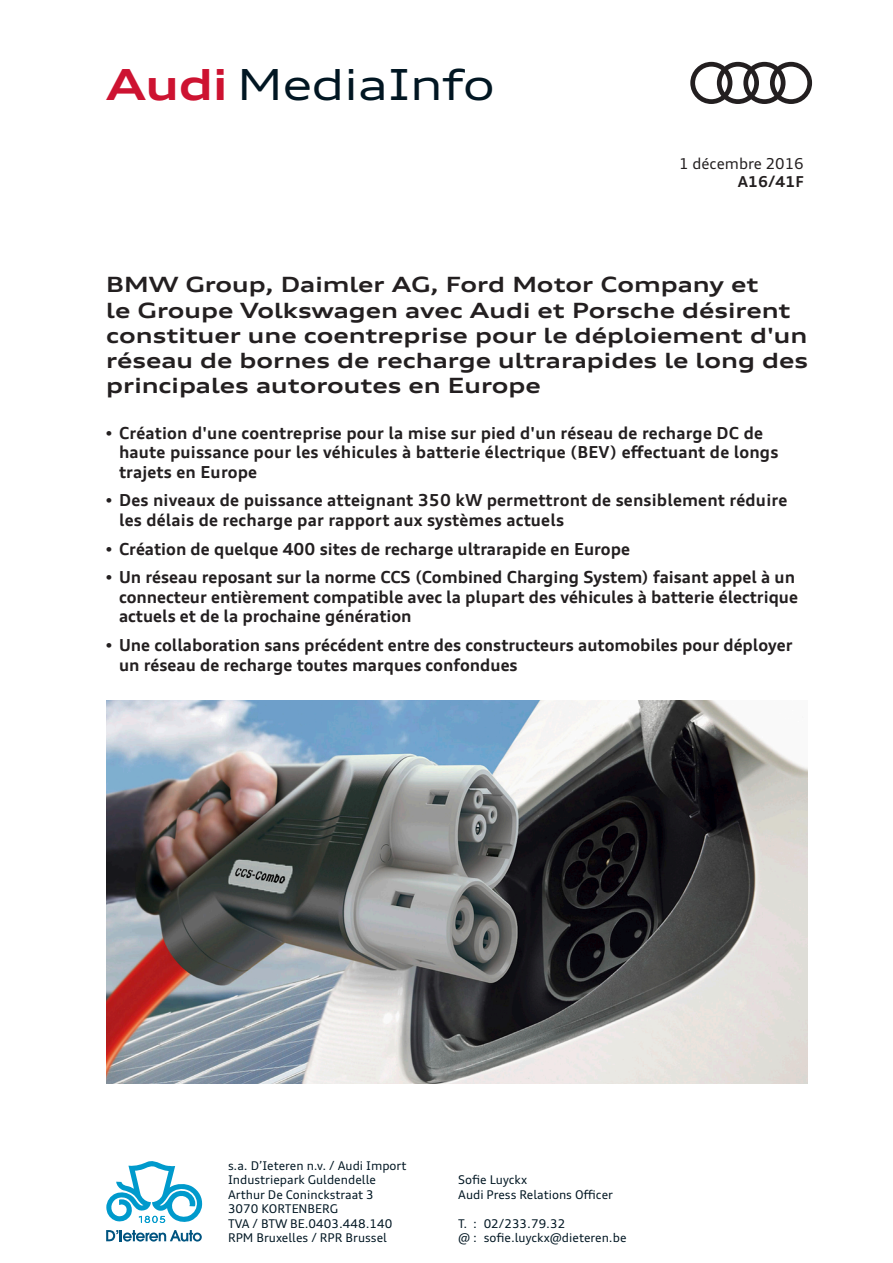
<style>
.page{position:relative;width:893px;height:1263px;background:#fff}
.page>*{position:absolute;margin:0;border:0;box-sizing:border-box;transform-origin:0 0}
.t1{font:expanded 42.75px "Audi Type";letter-spacing:-.015em;color:#011622}
.Headline{font:700 expanded 21px/25.2px "Audi Type";color:#231f20}
.t2{font:700 16.5px/19.8px "Audi Type";color:#231f20}
.Body{font:15px "Audi Type";color:#231f20}
.Intro{font:700 15px "Audi Type";color:#231f20}
.t3{font:12px/14.4px "Audi Type";color:#011622}
.s1{font-weight:700;color:#cd1331}
.s2{font-family:"Arial"}
</style>
<div class="page">
<svg style="left:106px;top:1161px;width:96px;height:62px"></svg>
<svg style="left:106px;top:1230px;width:96px;height:11px"></svg>
<svg style="left:690px;top:62px;width:122px;height:42px"></svg>
<img style="left:106px;top:701px;width:702px;height:382px">
<h1 class="t1" style="left:106px;top:58px;width:390px"><span class="s1">Audi</span> MediaInfo</h1>
<p class="Body" style="left:679px;top:154px;width:126px">1 décembre 2016</p>
<p class="Intro" style="left:738px;top:172px;width:67px">A16/41F</p>
<p class="Headline" style="left:106px;top:272px;width:703px">BMW Group, Daimler AG, Ford Motor Company et<br>le Groupe Volkswagen avec Audi et Porsche désirent constituer une coentreprise pour le déploiement d'un réseau de bornes de recharge ultrarapides le long des principales autoroutes en Europe</p>
<p class="t2" style="left:119px;top:422px;width:661px;text-indent:-13px"><span class="s2">•</span> Création d'une coentreprise pour la mise sur pied d'un réseau de recharge DC de haute puissance pour les véhicules à batterie électrique (BEV) effectuant de longs trajets en Europe</p>
<p class="t2" style="left:119px;top:490px;width:670px;text-indent:-13px"><span class="s2">•</span> Des niveaux de puissance atteignant 350 kW permettront de sensiblement réduire les délais de recharge par rapport aux systèmes actuels</p>
<p class="t2" style="left:106px;top:538px;width:525px"><span class="s2">•</span> Création de quelque 400 sites de recharge ultrarapide en Europe</p>
<p class="t2" style="left:119px;top:567px;width:681px;text-indent:-13px"><span class="s2">•</span> Un réseau reposant sur la norme CCS (Combined Charging System) faisant appel à un connecteur entièrement compatible avec la plupart des véhicules à batterie électrique actuels et de la prochaine génération</p>
<p class="t2" style="left:119px;top:635px;width:675px;text-indent:-13px"><span class="s2">•</span> Une collaboration sans précédent entre des constructeurs automobiles pour déployer un réseau de recharge toutes marques confondues</p>
<p class="t3" style="left:228px;top:1158px;width:180px">s.a. D’Ieteren n.v. / Audi Import<br>Industriepark Guldendelle<br>Arthur De Coninckstraat 3<br>3070 KORTENBERG<br>TVA / BTW BE.0403.448.140<br>RPM Bruxelles / RPR Brussel</p>
<p class="t3" style="left:458px;top:1173px;width:156px">Sofie Luyckx<br>Audi Press Relations Officer</p>
<p class="t3" style="left:458px;top:1216px;width:170px">T. : 02/233.79.32<br>@ : sofie.luyckx@dieteren.be</p>
</div>
